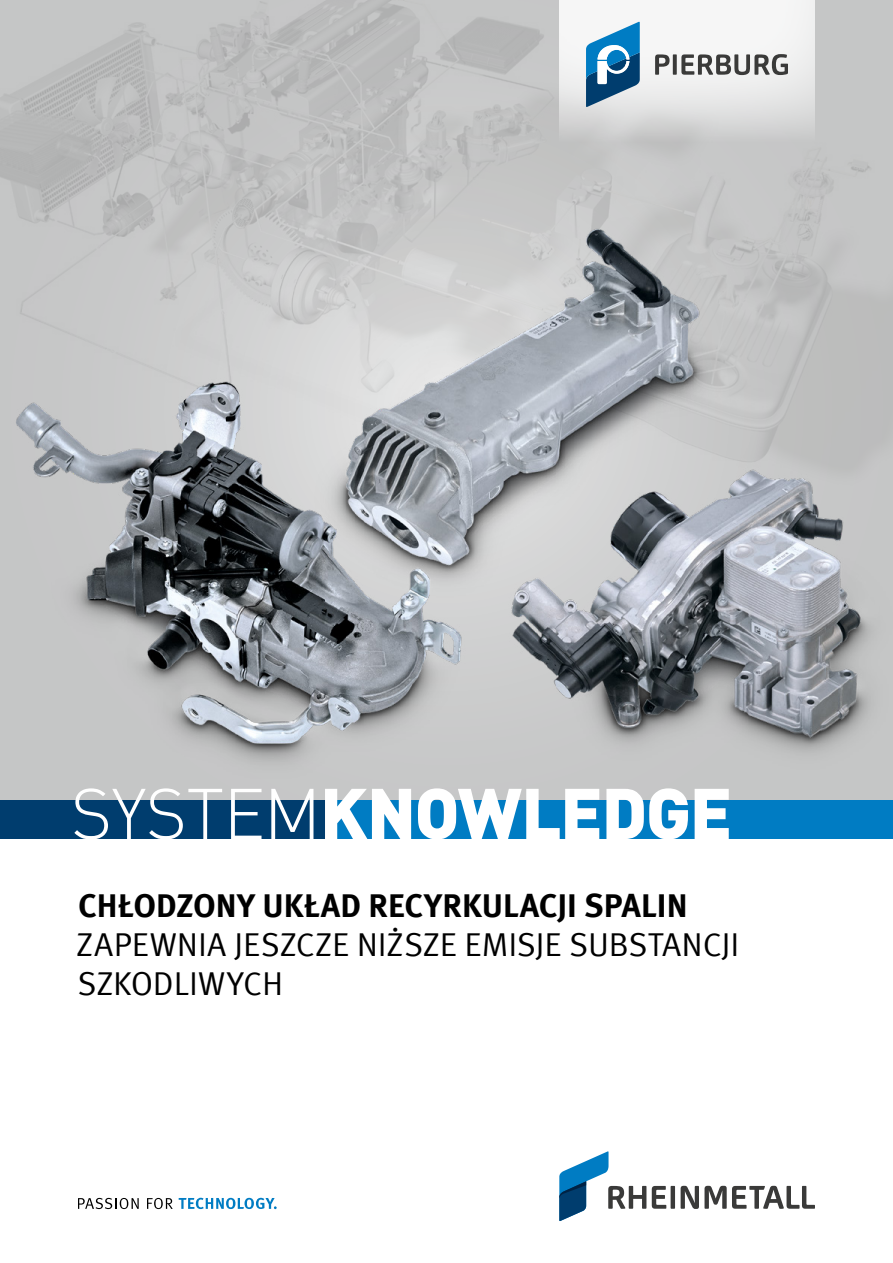
<style>
.page{position:relative;width:893px;height:1263px;background:#fff}
.page>*{position:absolute;margin:0;border:0;box-sizing:border-box;transform-origin:0 0}
.t1{font:900 70.5px "DIN Offc";letter-spacing:-.025em;color:#fff}
.t2{font:33px/39px "Meta Offc Pro Norm";letter-spacing:-.005em;color:#000}
.t3{font:700 33px "Meta Offc Pro";color:#000}
.s1{font-weight:300}
</style>
<div class="page">
<img style="left:0;top:0;width:893px;height:176px">
<img style="left:0;top:176px;width:893px;height:612px">
<svg style="left:559px;top:0;width:256px;height:142px;fill:#eeeeef"></svg>
<svg style="left:655px;top:54px;width:133px;height:21px"></svg>
<svg style="left:586px;top:22px;width:54px;height:85px"></svg>
<svg style="left:559px;top:1151px;width:256px;height:70px"></svg>
<div style="left:0;top:800px;width:893px;height:39px;background:#003d6e"></div>
<div style="left:331px;top:800px;width:562px;height:39px;background:#007cc3"></div>
<svg style="left:78px;top:1198px;width:61px;height:11px"></svg>
<svg style="left:147px;top:1198px;width:26px;height:11px"></svg>
<svg style="left:179px;top:1198px;width:98px;height:11px"></svg>
<h1 class="t1" style="left:71px;top:766px;width:663px"><span class="s1">SYSTEM</span>KNOWLEDGE</h1>
<p class="t3" style="left:78px;top:879px;width:611px">CHŁODZONY UKŁAD RECYRKULACJI SPALIN</p>
<p class="t2" style="left:76px;top:922px;width:665px">ZAPEWNIA JESZCZE NIŻSZE EMISJE SUBSTANCJI<br>SZKODLIWYCH</p>
</div>
